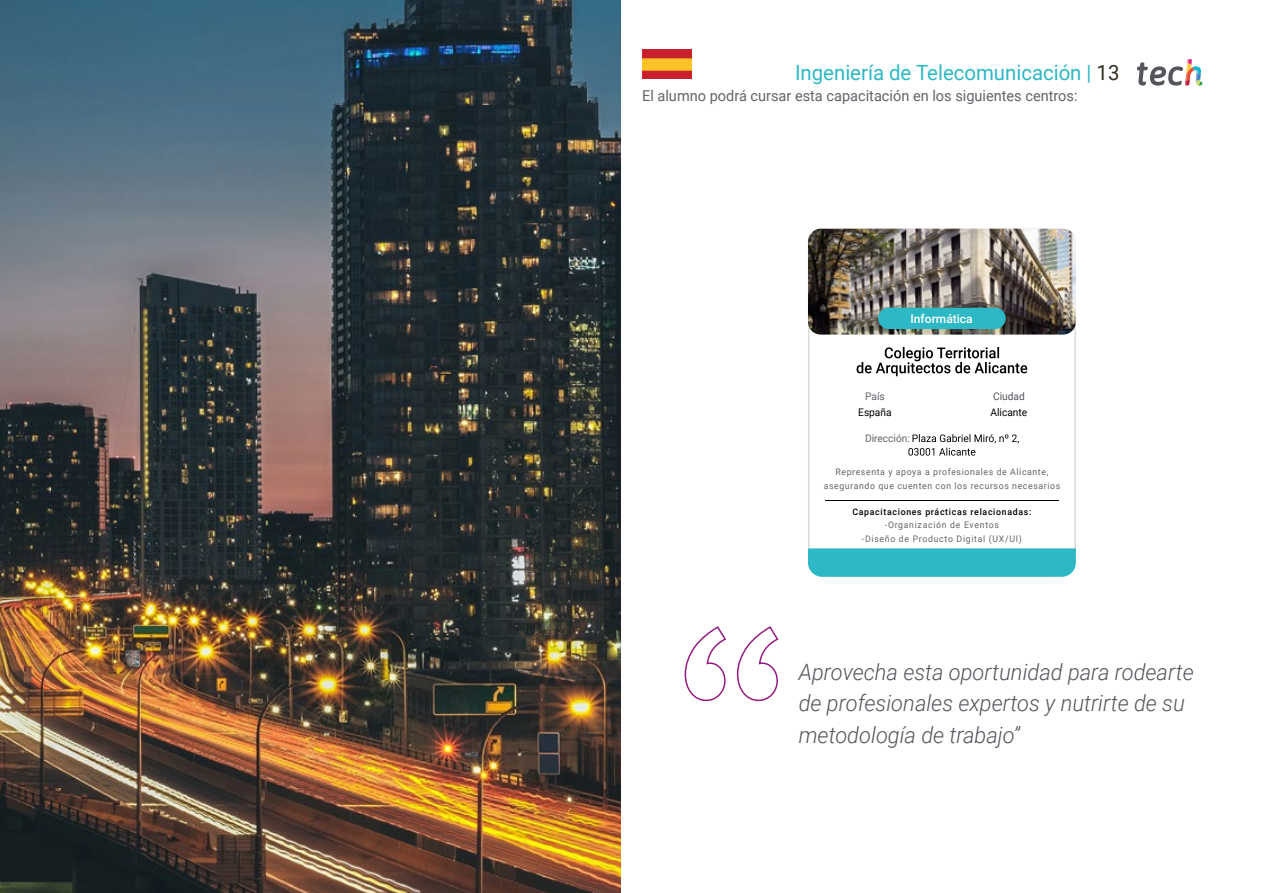
<style>
.page{position:relative;width:1263px;height:893px;background:#fff}
.page>*{position:absolute;margin:0;border:0;box-sizing:border-box;transform-origin:0 0}
.t1{font:italic 300 22.5px/31.5px "Roboto";color:#52555b}
.t2{font:21px "Roboto";color:#2db8c5}
.t3{font:15px "Roboto";color:#61646a}
.t4{font:500 12px "Roboto";color:#fff}
.t5{font:10.5px "Roboto";color:#61646a}
.t6{font:10.5px "Roboto";color:#000}
.t7{font:10.5px "Roboto";color:#52555b}
.t8{font:9px/13.5px "Roboto";letter-spacing:.07em;color:#61646a;text-align:center}
.t9{font:500 9px "Roboto";letter-spacing:.08em;color:#000}
.s1{color:#312e20}
</style>
<div class="page">
<img style="left:0;top:0;width:621px;height:893px">
<svg style="left:808px;top:228px;width:268px;height:320px"></svg>
<img style="left:808px;top:229px;width:268px;height:106px">
<div style="left:878px;top:308px;width:128px;height:21px;background:#2db8c5;border-radius:11px"></div>
<svg style="left:808px;top:548px;width:268px;height:29px;background:#33bac6"></svg>
<svg style="left:856px;top:347px;width:171px;height:29px"></svg>
<svg style="left:908px;top:434px;width:111px;height:22px"></svg>
<hr style="left:825px;top:500px;width:234px;height:1px;background:#000">
<svg style="left:684px;top:626px;width:95px;height:76px"></svg>
<img style="left:642px;top:49px;width:49px;height:30px">
<svg style="left:1137px;top:59px;width:65px;height:27px"></svg>
<h2 class="t2" style="left:795px;top:57px;width:326px">Ingeniería de Telecomunicación | <span class="s1">13</span></h2>
<h3 class="t3" style="left:642px;top:86px;width:437px">El alumno podrá cursar esta capacitación en los siguientes centros:</h3>
<h3 class="t4" style="left:910px;top:310px;width:64px">Informática</h3>
<p class="t5" style="left:865px;top:389px;width:21px">País</p>
<p class="t6" style="left:858px;top:405px;width:35px">España</p>
<p class="t7" style="left:993px;top:389px;width:33px">Ciudad</p>
<p class="t6" style="left:990px;top:405px;width:38px">Alicante</p>
<p class="t5" style="left:865px;top:431px;width:46px">Dirección:</p>
<p class="t8" style="left:824px;top:465px;width:238px">Representa y apoya a profesionales de Alicante, asegurando que cuenten con los recursos necesarios</p>
<p class="t9" style="left:852px;top:506px;width:180px">Capacitaciones prácticas relacionadas:</p>
<p class="t8" style="left:862px;top:518px;width:161px">-Organización de Eventos<br>-Diseño de Producto Digital (UX/UI)</p>
<h1 class="t1" style="left:799px;top:655px;width:397px">Aprovecha esta oportunidad para rodearte de profesionales expertos y nutrirte de su metodología de trabajo”</h1>
</div>
